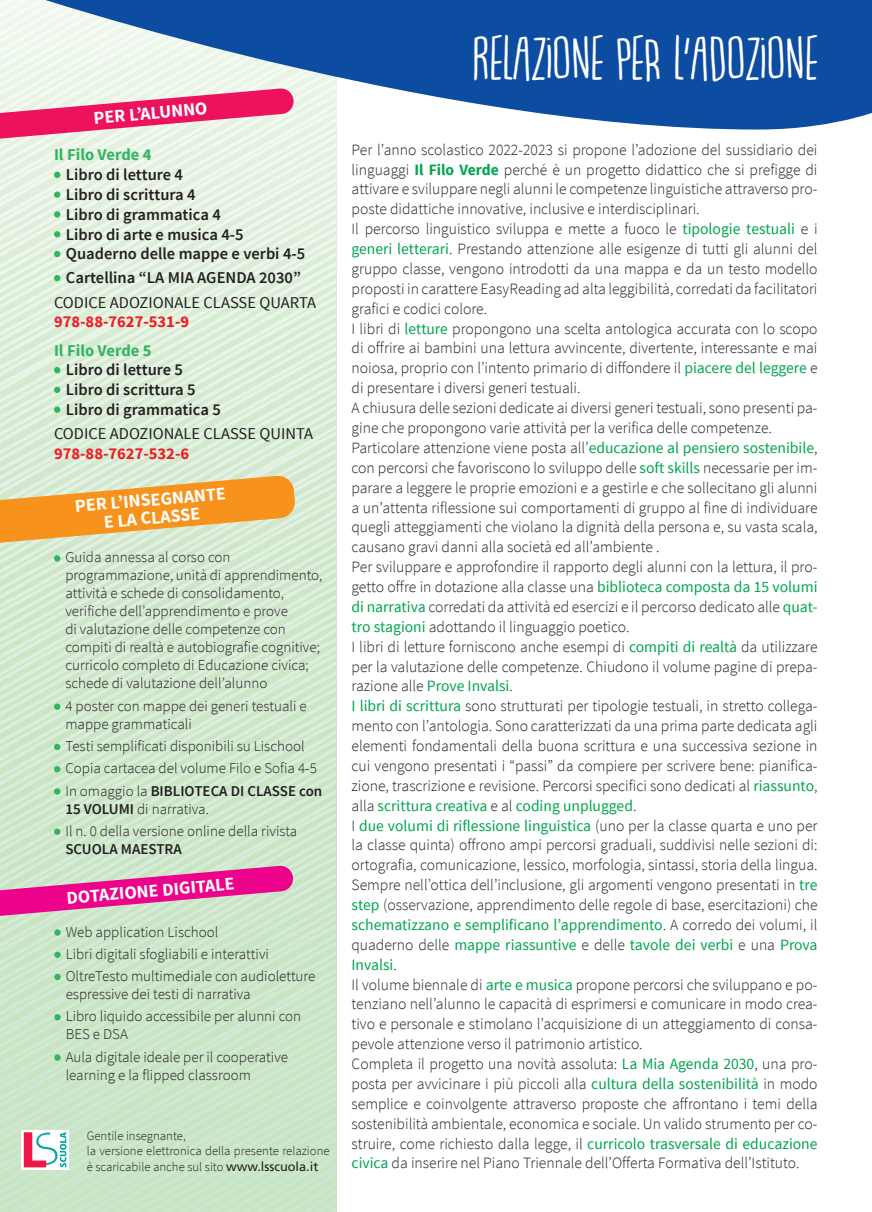
<style>
.page{position:relative;width:872px;height:1212px;background:#fff}
.page>*{position:absolute;margin:0;border:0;box-sizing:border-box;transform-origin:0 0}
.t1{font:45px "Breakfast DEMO";color:#fff}
.t2{font:700 18px/18px "Source Sans Pro";color:#fff;text-align:center}
.t3{font:600 16.5px/19.8px "Source Sans Pro";color:#231f20}
.t4{font:16.5px "Source Sans Pro";color:#231f20}
.t5{font:700 16.5px "Source Sans Pro";color:#ee1d23}
.t6{font:700 16.5px "Source Sans Pro";color:#33b560}
.t7{font:300 15.75px/20px "Source Sans Pro";color:#231f20}
.t8{font:300 15px/18px "Source Sans Pro";color:#231f20}
.t9{font:600 15px "Source Sans Pro";color:#231f20}
.t10{font:300 12.75px/15.3px "Source Sans Pro";color:#231f20}
.s1{font-weight:600}
.s2{font-family:"Frutiger LT Std";font-weight:400}
.s3{font-weight:700;color:#00a54f}
.s4{font-weight:400;color:#00a54f}
</style>
<div class="page">
<svg style="left:0;top:190px;width:336px;height:1022px;background:#d5ead3"></svg>
<svg style="left:0;top:130px;width:336px;height:60px"></svg>
<svg style="left:0;top:475px;width:295px;height:69px;background:#ebb564"></svg>
<div style="left:54px;top:555px;width:6px;height:7px;background:#33b560;border-radius:50%"></div>
<div style="left:54px;top:703px;width:6px;height:7px;background:#33b560;border-radius:50%"></div>
<svg style="left:54px;top:744px;width:6px;height:6px"></svg>
<svg style="left:54px;top:766px;width:6px;height:6px"></svg>
<div style="left:54px;top:788px;width:6px;height:7px;background:#33b560;border-radius:50%"></div>
<div style="left:54px;top:828px;width:6px;height:7px;background:#33b560;border-radius:50%"></div>
<svg style="left:0;top:865px;width:293px;height:52px;background:#dd77ac"></svg>
<svg style="left:54px;top:929px;width:7px;height:7px"></svg>
<div style="left:54px;top:951px;width:7px;height:7px;background:#33b560;border-radius:50%"></div>
<div style="left:54px;top:974px;width:7px;height:6px;background:#33b560;border-radius:50%"></div>
<div style="left:54px;top:1014px;width:7px;height:6px;background:#33b560;border-radius:50%"></div>
<svg style="left:54px;top:1054px;width:7px;height:7px"></svg>
<svg style="left:54px;top:172px;width:6px;height:6px"></svg>
<div style="left:54px;top:191px;width:6px;height:7px;background:#33b560;border-radius:50%"></div>
<div style="left:54px;top:211px;width:6px;height:7px;background:#33b560;border-radius:50%"></div>
<svg style="left:54px;top:231px;width:6px;height:6px"></svg>
<svg style="left:54px;top:251px;width:6px;height:6px"></svg>
<svg style="left:54px;top:275px;width:6px;height:6px"></svg>
<svg style="left:54px;top:367px;width:6px;height:6px"></svg>
<svg style="left:54px;top:387px;width:6px;height:6px"></svg>
<div style="left:54px;top:406px;width:6px;height:7px;background:#33b560;border-radius:50%"></div>
<svg style="left:0;top:130px;width:294px;height:10px"></svg>
<svg style="left:0;top:0;width:872px;height:130px;fill:#0d4da1"></svg>
<svg style="left:21px;top:1130px;width:48px;height:40px"></svg>
<svg style="left:24px;top:1132px;width:42px;height:35px"></svg>
<p class="t2" style="left:93px;top:110px;width:116px;rotate:-5deg">PER L’ALUNNO</p>
<p class="t6" style="left:54px;top:144px;width:99px">Il Filo Verde 4</p>
<p class="t3" style="left:66px;top:165px;width:241px">Libro di letture 4<br>Libro di scrittura 4<br>Libro di grammatica 4<br>Libro di arte e musica 4-5<br>Quaderno delle mappe e verbi 4-5</p>
<p class="t3" style="left:66px;top:268px;width:236px">Cartellina “LA MIA AGENDA 2030”</p>
<p class="t4" style="left:54px;top:292px;width:264px">CODICE ADOZIONALE CLASSE QUARTA</p>
<p class="t5" style="left:54px;top:311px;width:137px">978-88-7627-531-9</p>
<p class="t6" style="left:54px;top:339px;width:99px">Il Filo Verde 5</p>
<p class="t3" style="left:66px;top:360px;width:156px">Libro di letture 5<br>Libro di scrittura 5<br>Libro di grammatica 5</p>
<p class="t4" style="left:54px;top:423px;width:261px">CODICE ADOZIONALE CLASSE QUINTA</p>
<p class="t5" style="left:54px;top:443px;width:137px">978-88-7627-532-6</p>
<p class="t2" style="left:74px;top:498px;width:153px;rotate:-5deg">PER L’INSEGNANTE<br>E LA CLASSE</p>
<p class="t8" style="left:65px;top:548px;width:258px">Guida annessa al corso con programmazione, unità di apprendimento, attività e schede di consolidamento, verifiche dell’apprendimento e prove<br>di valutazione delle competenze con compiti di realtà e autobiografie cognitive; curricolo completo di Educazione civica; schede di valutazione dell’alunno</p>
<p class="t8" style="left:65px;top:697px;width:243px">4 poster con mappe dei generi testuali e mappe grammaticali</p>
<p class="t8" style="left:65px;top:735px;width:258px;line-height:22.2px">Testi semplificati disponibili su Lischool<br>Copia cartacea del volume Filo e Sofia 4-5<br>In omaggio la <span class="s1">BIBLIOTECA DI CLASSE con</span></p>
<p class="t8" style="left:65px;top:797px;width:233px;line-height:22.2px"><span class="s1">15 VOLUMI</span> di narrativa.<br>Il n. 0 della versione online della rivista</p>
<p class="t9" style="left:65px;top:839px;width:118px">SCUOLA MAESTRA</p>
<p class="t2" style="left:66px;top:890px;width:170px;rotate:-5deg">DOTAZIONE DIGITALE</p>
<p class="t8" style="left:66px;top:920px;width:251px;line-height:22.2px">Web application Lischool<br>Libri digitali sfogliabili e interattivi<br>OltreTesto multimediale con audioletture</p>
<p class="t8" style="left:66px;top:983px;width:237px;line-height:22.2px">espressive dei testi di narrativa<br>Libro liquido accessibile per alunni con</p>
<p class="t8" style="left:66px;top:1023px;width:224px;line-height:22.2px">BES e DSA<br>Aula digitale ideale per il cooperative</p>
<p class="t8" style="left:66px;top:1066px;width:187px">learning e la flipped classroom</p>
<p class="t10" style="left:87px;top:1128px;width:244px">Gentile insegnante,<br>la versione elettronica della presente relazione è scaricabile anche sul sito <span class="s2">www.lsscuola.it</span></p>
<h1 class="t1" style="left:472px;top:24px;width:347px">RELAZIONE PER L’ADOZIONE</h1>
<p class="t7" style="left:351px;top:140px;width:467px">Per l’anno scolastico 2022-2023 si propone l’adozione del sussidiario dei linguaggi <span class="s3">Il Filo Verde</span> perché è un progetto didattico che si prefigge di attivare e sviluppare negli alunni le competenze linguistiche attraverso pro&shy;poste didattiche innovative, inclusive e interdisciplinari.<br>Il percorso linguistico sviluppa e mette a fuoco le <span class="s4">tipologie testuali</span> e i <span class="s4">generi letterari</span>. Prestando attenzione alle esigenze di tutti gli alunni del gruppo classe, vengono introdotti da una mappa e da un testo modello proposti in carattere EasyReading ad alta leggibilità, corredati da facilitatori grafici e codici colore.<br>I libri di <span class="s4">letture</span> propongono una scelta antologica accurata con lo scopo di offrire ai bambini una lettura avvincente, divertente, interessante e mai noiosa, proprio con l’intento primario di diffondere il <span class="s4">piacere del leggere</span> e di presentare i diversi generi testuali.<br>A chiusura delle sezioni dedicate ai diversi generi testuali, sono presenti pa&shy;gine che propongono varie attività per la verifica delle competenze.<br>Particolare attenzione viene posta all’<span class="s4">educazione al pensiero sostenibile</span>, con percorsi che favoriscono lo sviluppo delle <span class="s4">soft skills</span> necessarie per im&shy;parare a leggere le proprie emozioni e a gestirle e che sollecitano gli alunni a un’attenta riflessione sui comportamenti di gruppo al fine di individuare quegli atteggiamenti che violano la dignità della persona e, su vasta scala, causano gravi danni alla società ed all’ambiente .<br>Per sviluppare e approfondire il rapporto degli alunni con la lettura, il pro&shy;getto offre in dotazione alla classe una <span class="s4">biblioteca composta da 15 volumi di narrativa</span> corredati da attività ed esercizi e il percorso dedicato alle <span class="s4">quat&shy;tro stagioni</span> adottando il linguaggio poetico.<br>I libri di letture forniscono anche esempi di <span class="s4">compiti di realtà</span> da utilizzare per la valutazione delle competenze. Chiudono il volume pagine di prepa&shy;razione alle <span class="s4">Prove Invalsi</span>.<br><span class="s4">I libri di scrittura</span> sono strutturati per tipologie testuali, in stretto collega&shy;mento con l’antologia. Sono caratterizzati da una prima parte dedicata agli elementi fondamentali della buona scrittura e una successiva sezione in cui vengono presentati i “passi” da compiere per scrivere bene: pianifica&shy;zione, trascrizione e revisione. Percorsi specifici sono dedicati al <span class="s4">riassunto</span>, alla <span class="s4">scrittura creativa</span> e al <span class="s4">coding unplugged</span>.<br>I <span class="s4">due volumi di riflessione linguistica</span> (uno per la classe quarta e uno per la classe quinta) offrono ampi percorsi graduali, suddivisi nelle sezioni di: ortografia, comunicazione, lessico, morfologia, sintassi, storia della lingua.<br>Sempre nell’ottica dell’inclusione, gli argomenti vengono presentati in <span class="s4">tre step</span> (osservazione, apprendimento delle regole di base, esercitazioni) che <span class="s4">schematizzano e semplificano l’apprendimento</span>. A corredo dei volumi, il quaderno delle <span class="s4">mappe riassuntive</span> e delle <span class="s4">tavole dei verbi</span> e una <span class="s4">Prova Invalsi</span>.<br>Il volume biennale di <span class="s4">arte e musica</span> propone percorsi che sviluppano e po&shy;tenziano nell’alunno le capacità di esprimersi e comunicare in modo crea&shy;tivo e personale e stimolano l’acquisizione di un atteggiamento di consa&shy;pevole attenzione verso il patrimonio artistico.<br>Completa il progetto una novità assoluta: <span class="s4">La Mia Agenda 2030</span>, una pro&shy;posta per avvicinare i più piccoli alla <span class="s4">cultura della sostenibilità</span> in modo semplice e coinvolgente attraverso proposte che affrontano i temi della sostenibilità ambientale, economica e sociale. Un valido strumento per co&shy;struire, come richiesto dalla legge, il <span class="s4">curricolo trasversale di educazione civica</span> da inserire nel Piano Triennale dell’Offerta Formativa dell’Istituto.</p>
</div>
